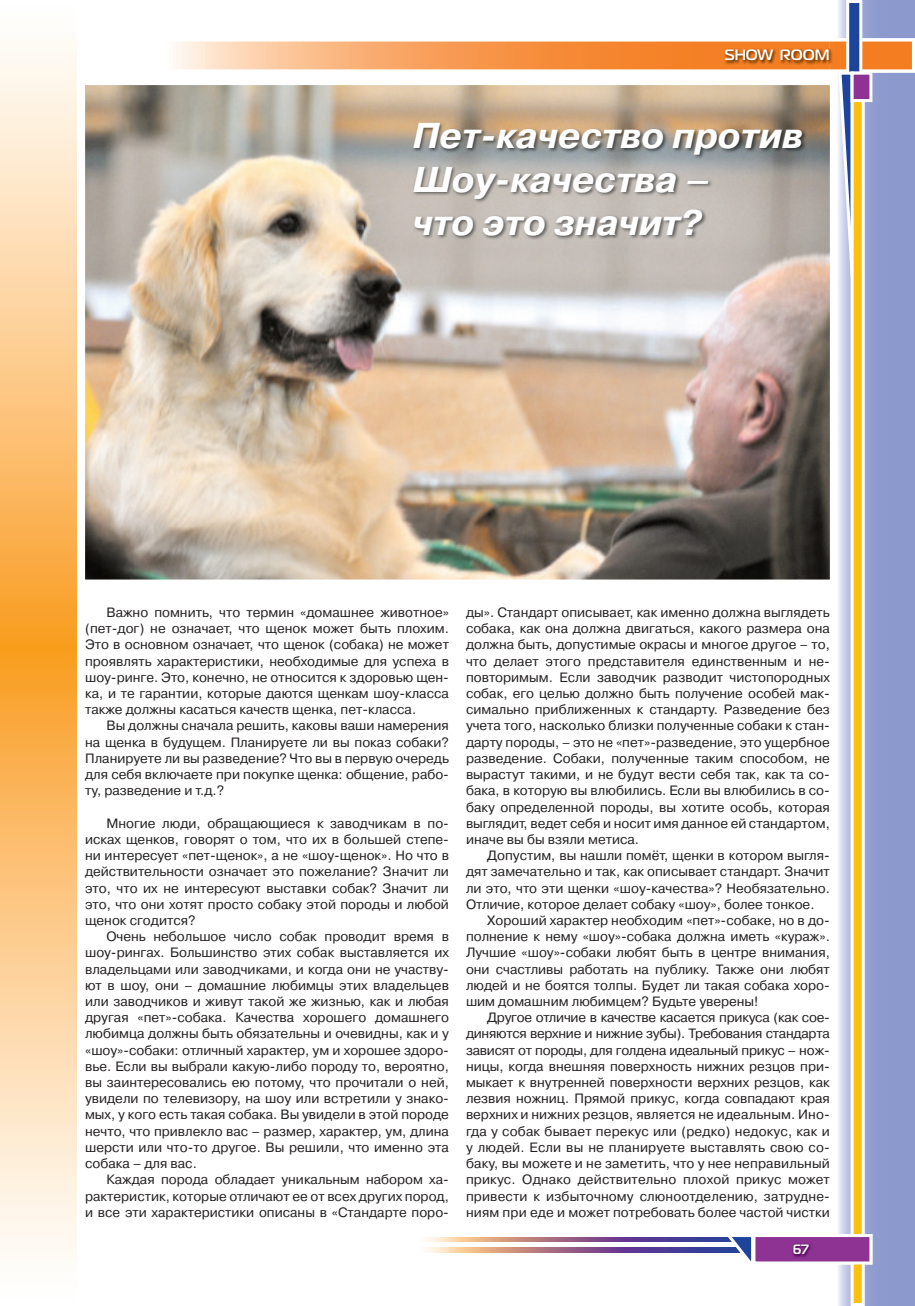
<style>
.page{position:relative;width:915px;height:1306px;background:#fff}
.page>*{position:absolute;margin:0;border:0;box-sizing:border-box;transform-origin:0 0}
.t1{font:italic 700 36px/43.2px "Pragmatica C";color:#fff}
.t2{font:700 15px "Magistral C";color:#fff}
.t3{font:13.5px/16.2px "Pragmatica C";color:#231f20;text-align:justify}
.t4{font:700 13.5px "Magistral C";color:#fff}
</style>
<div class="page">
<svg style="left:829px;top:0;width:85px;height:1305px;background:#a5afd7"></svg>
<svg style="left:173px;top:41px;width:656px;height:29px;background:#f8a768"></svg>
<img style="left:829px;top:38px;width:85px;height:35px">
<div style="left:847px;top:2px;width:13px;height:98px;background:#1d449b"></div>
<div style="left:845px;top:0;width:17px;height:102px;border:3px solid #fff"></div>
<svg style="left:836px;top:70px;width:19px;height:210px"></svg>
<img style="left:426px;top:1247px;width:296px;height:5px">
<img style="left:426px;top:1237px;width:296px;height:4px">
<div style="left:851px;top:73px;width:11px;height:1231px;background:#fdc011"></div>
<div style="left:850px;top:72px;width:14px;height:1233px;border:3px solid #fff"></div>
<svg style="left:722px;top:1232px;width:150px;height:37px"></svg>
<div style="left:850px;top:72px;width:22px;height:30px;background:#8e3293;border:3px solid #fff"></div>
<svg style="left:0;top:47px;width:77px;height:1208px;background:#fccd90"></svg>
<img style="left:723px;top:48px;width:109px;height:17px">
<img style="left:791px;top:1243px;width:21px;height:14px">
<img style="left:85px;top:85px;width:744px;height:494px">
<img style="left:412px;top:122px;width:395px;height:119px">
<p class="t2" style="left:724px;top:46px;width:106px">SHOW ROOM</p>
<h1 class="t1" style="left:412px;top:115px;width:392px">Пет-качество против<br>Шоу-качества –<br>что это значит?</h1>
<p class="t3" style="left:85px;top:604px;width:365px;text-indent:21px">Важно помнить, что термин «домашнее животное» (пет-дог) не означает, что щенок может быть плохим.<br>Это в основном означает, что щенок (собака) не может проявлять характеристики, необходимые для успеха в шоу-ринге. Это, конечно, не относится к здоровью щен&shy;ка, и те гарантии, которые даются щенкам шоу-класса также должны касаться качеств щенка, пет-класса.</p>
<p class="t3" style="left:85px;top:717px;width:365px;text-indent:21px">Вы должны сначала решить, каковы ваши намерения на щенка в будущем. Планируете ли вы показ собаки?<br>Планируете ли вы разведение? Что вы в первую очередь для себя включаете при покупке щенка: общение, рабо&shy;ту, разведение и т.д.?</p>
<p class="t3" style="left:85px;top:815px;width:365px;text-indent:21px">Многие люди, обращающиеся к заводчикам в по&shy;исках щенков, говорят о том, что их в большей степе&shy;ни интересует «пет-щенок», а не «шоу-щенок». Но что в действительности означает это пожелание? Значит ли это, что их не интересуют выставки собак? Значит ли это, что они хотят просто собаку этой породы и любой щенок сгодится?</p>
<p class="t3" style="left:85px;top:928px;width:365px;text-indent:21px">Очень небольшое число собак проводит время в шоу-рингах. Большинство этих собак выставляется их владельцами или заводчиками, и когда они не участву&shy;ют в шоу, они – домашние любимцы этих владельцев или заводчиков и живут такой же жизнью, как и любая другая «пет»-собака. Качества хорошего домашнего любимца должны быть обязательны и очевидны, как и у «шоу»-собаки: отличный характер, ум и хорошее здоро&shy;вье. Если вы выбрали какую-либо породу то, вероятно, вы заинтересовались ею потому, что прочитали о ней, увидели по телевизору, на шоу или встретили у знако&shy;мых, у кого есть такая собака. Вы увидели в этой породе нечто, что привлекло вас – размер, характер, ум, длина шерсти или что-то другое. Вы решили, что именно эта собака – для вас.</p>
<p class="t3" style="left:85px;top:1171px;width:365px;text-indent:21px">Каждая порода обладает уникальным набором ха&shy;рактеристик, которые отличают ее от всех других пород, и все эти характеристики описаны в «Стандарте поро-</p>
<p class="t3" style="left:466px;top:604px;width:365px">ды». Стандарт описывает, как именно должна выглядеть собака, как она должна двигаться, какого размера она должна быть, допустимые окрасы и многое другое – то, что делает этого представителя единственным и не&shy;повторимым. Если заводчик разводит чистопородных собак, его целью должно быть получение особей мак&shy;симально приближенных к стандарту. Разведение без учета того, насколько близки полученные собаки к стан&shy;дарту породы, – это не «пет»-разведение, это ущербное разведение. Собаки, полученные таким способом, не вырастут такими, и не будут вести себя так, как та со&shy;бака, в которую вы влюбились. Если вы влюбились в со&shy;баку определенной породы, вы хотите особь, которая выглядит, ведет себя и носит имя данное ей стандартом, иначе вы бы взяли метиса.</p>
<p class="t3" style="left:466px;top:847px;width:365px;text-indent:21px">Допустим, вы нашли помёт, щенки в котором выгля&shy;дят замечательно и так, как описывает стандарт. Значит ли это, что эти щенки «шоу-качества»? Необязательно.<br>Отличие, которое делает собаку «шоу», более тонкое.</p>
<p class="t3" style="left:466px;top:912px;width:365px;text-indent:21px">Хороший характер необходим «пет»-собаке, но в до&shy;полнение к нему «шоу»-собака должна иметь «кураж».<br>Лучшие «шоу»-собаки любят быть в центре внимания, они счастливы работать на публику. Также они любят людей и не боятся толпы. Будет ли такая собака хоро&shy;шим домашним любимцем? Будьте уверены!</p>
<p class="t3" style="left:466px;top:1009px;width:365px;text-indent:21px">Другое отличие в качестве касается прикуса (как сое&shy;диняются верхние и нижние зубы). Требования стандарта зависят от породы, для голдена идеальный прикус – нож&shy;ницы, когда внешняя поверхность нижних резцов при&shy;мыкает к внутренней поверхности верхних резцов, как лезвия ножниц. Прямой прикус, когда совпадают края верхних и нижних резцов, является не идеальным. Ино&shy;гда у собак бывает перекус или (редко) недокус, как и у людей. Если вы не планируете выставлять свою со&shy;баку, вы можете и не заметить, что у нее неправильный прикус. Однако действительно плохой прикус может привести к избыточному слюноотделению, затрудне&shy;ниям при еде и может потребовать более частой чистки</p>
<p class="t4" style="left:792px;top:1240px;width:17px">67</p>
</div>
